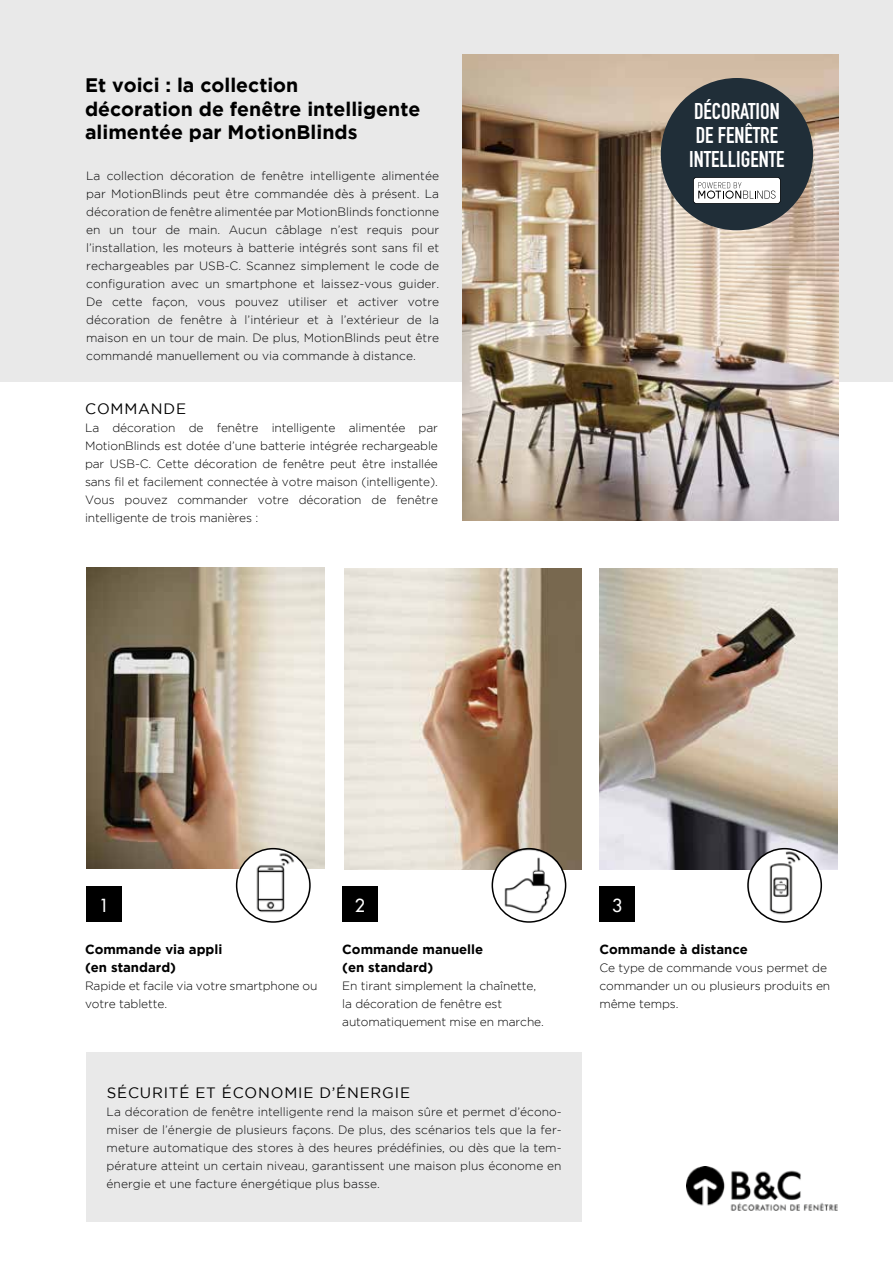
<style>
.page{position:relative;width:893px;height:1263px;background:#fff}
.page>*{position:absolute;margin:0;border:0;box-sizing:border-box;transform-origin:0 0}
.t1{font:700 22.5px/24px "DIN Condensed";color:#fff}
.t2{font:700 19.5px/23.4px "Gotham";color:#000}
.t3{font:500 17.55px "Futura Std";color:#fff}
.t4{font:15px "Gotham";letter-spacing:.055em;color:#000}
.t5{font:700 13.2px/18px "Gotham";color:#000}
.t6{font:300 12px/18px "Gotham";color:#020203;text-align:justify}
.t7{font:300 12px/18px "Gotham";letter-spacing:-.01em;color:#000}
</style>
<div class="page">
<div style="left:0;top:0;width:893px;height:381px;background:#e9e9e9"></div>
<img style="left:463px;top:54px;width:376px;height:467px">
<div style="left:87px;top:1052px;width:495px;height:169px;background:#e9e9e9"></div>
<div style="left:661px;top:78px;width:152px;height:152px;background:#202e38;border-radius:50%"></div>
<svg style="left:693px;top:177px;width:88px;height:27px;background:#d1d2d2"></svg>
<img style="left:686px;top:1166px;width:152px;height:45px">
<img style="left:86px;top:568px;width:238px;height:301px">
<img style="left:600px;top:568px;width:238px;height:301px">
<img style="left:344px;top:568px;width:238px;height:301px">
<div style="left:87px;top:887px;width:35px;height:35px;background:#000"></div>
<div style="left:342px;top:887px;width:35px;height:35px;background:#000"></div>
<div style="left:600px;top:887px;width:35px;height:35px;background:#000"></div>
<img style="left:237px;top:849px;width:73px;height:73px;border-radius:37px">
<div style="left:236px;top:848px;width:75px;height:75px;border:1px solid #000;border-radius:50%"></div>
<img style="left:748px;top:849px;width:73px;height:73px;border-radius:37px">
<div style="left:747px;top:848px;width:75px;height:75px;border:1px solid #000;border-radius:50%"></div>
<img style="left:492px;top:849px;width:74px;height:73px;border-radius:37px">
<div style="left:492px;top:848px;width:74px;height:75px;border:1px solid #000;border-radius:50%"></div>
<h2 class="t2" style="left:85px;top:73px;width:337px">Et voici : la collection<br>décoration de fenêtre intelligente alimentée par MotionBlinds</h2>
<p class="t6" style="left:86px;top:167px;width:354px">La collection décoration de fenêtre intelligente alimentée par MotionBlinds peut être commandée dès à présent. La décoration de fenêtre alimentée par MotionBlinds fonctionne en un tour de main. Aucun câblage n’est requis pour l’installation, les moteurs à batterie intégrés sont sans fil et rechargeables par USB-C. Scannez simplement le code de configuration avec un smartphone et laissez-vous guider.<br>De cette façon, vous pouvez utiliser et activer votre décoration de fenêtre à l’intérieur et à l’extérieur de la maison en un tour de main. De plus, MotionBlinds peut être commandé manuellement ou via commande à distance.</p>
<p class="t4" style="left:85px;top:400px;width:103px">COMMANDE</p>
<p class="t7" style="left:85px;top:419px;width:354px;text-align:justify">La décoration de fenêtre intelligente alimentée par MotionBlinds est dotée d’une batterie intégrée rechargeable par USB-C. Cette décoration de fenêtre peut être installée sans fil et facilement connectée à votre maison (intelligente).<br>Vous pouvez commander votre décoration de fenêtre intelligente de trois manières :</p>
<h1 class="t1" style="left:689px;top:99px;width:97px">DÉCORATION<br>DE FENÊTRE<br>INTELLIGENTE</h1>
<h3 class="t3" style="left:99px;top:894px;width:12px">1</h3>
<h3 class="t3" style="left:355px;top:894px;width:12px">2</h3>
<h3 class="t3" style="left:612px;top:894px;width:12px">3</h3>
<p class="t5" style="left:85px;top:940px;width:139px">Commande via appli (en standard)</p>
<p class="t7" style="left:85px;top:977px;width:234px">Rapide et facile via votre smartphone ou votre tablette.</p>
<p class="t5" style="left:342px;top:940px;width:143px">Commande manuelle (en standard)</p>
<p class="t7" style="left:342px;top:977px;width:203px">En tirant simplement la chaînette, la décoration de fenêtre est automatiquement mise en marche.</p>
<p class="t4" style="left:107px;top:1084px;width:305px">SÉCURITÉ ET ÉCONOMIE D’ÉNERGIE</p>
<p class="t6" style="left:107px;top:1103px;width:457px">La décoration de fenêtre intelligente rend la maison sûre et permet d’écono&shy;miser de l’énergie de plusieurs façons. De plus, des scénarios tels que la fer&shy;meture automatique des stores à des heures prédéfinies, ou dès que la tem&shy;pérature atteint un certain niveau, garantissent une maison plus économe en énergie et une facture énergétique plus basse.</p>
<p class="t5" style="left:599px;top:940px;width:150px">Commande à distance</p>
<p class="t7" style="left:599px;top:959px;width:232px">Ce type de commande vous permet de commander un ou plusieurs produits en même temps.</p>
</div>
